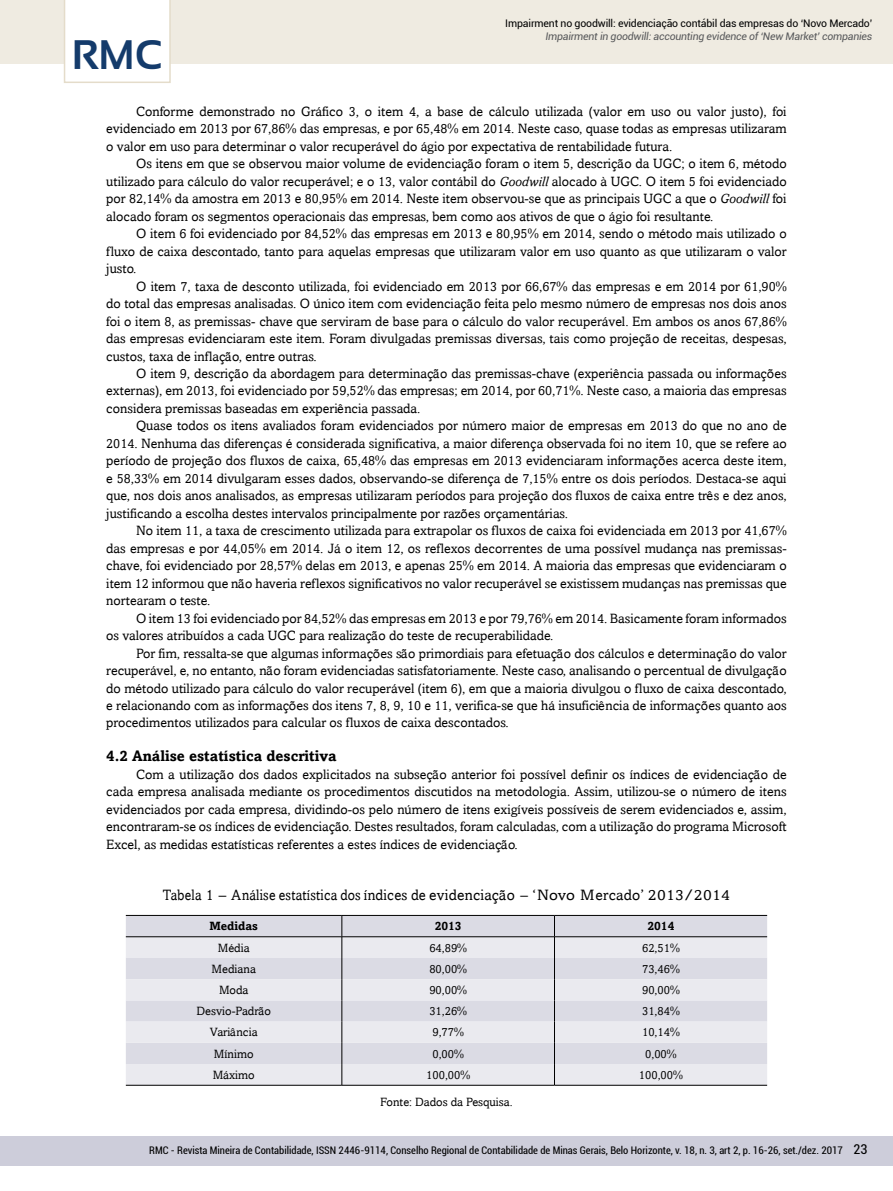
<style>
.page{position:relative;width:893px;height:1191px;background:#fff}
.page>*{position:absolute;margin:0;border:0;box-sizing:border-box;transform-origin:0 0}
.t1{font:700 41.25px "Sansation";color:#143b6b}
.t2{font:15px "Amasis";letter-spacing:.015em;color:#000;scale:.88 1}
.t3{font:700 15px "Amasis";color:#000}
.t4{font:13.5px/17.4px "Amasis";color:#000;text-align:justify}
.t5{font:condensed 13.5px "Roboto";color:#000}
.t6{font:12px "Amasis";color:#000}
.t7{font:700 12px "Amasis";color:#000}
.t8{font:condensed 10.5px "Roboto";color:#000}
.t9{font:10.5px "Roboto";letter-spacing:-.015em;color:#000}
.t10{font:italic 10.5px "Roboto";letter-spacing:-.02em;color:#58595b}
.s1{font-style:italic}
</style>
<div class="page">
<div style="left:126px;top:916px;width:641px;height:20px;background:#dbdbe4"></div>
<svg style="left:126px;top:937px;width:641px;height:148px;background:#e2e2e9"></svg>
<hr style="left:126px;top:915px;width:216px;height:1px;background:#000">
<hr style="left:342px;top:915px;width:212px;height:1px;background:#000">
<hr style="left:554px;top:915px;width:213px;height:1px;background:#000">
<svg style="left:342px;top:915px;width:1px;height:170px"></svg>
<svg style="left:554px;top:915px;width:1px;height:170px"></svg>
<hr style="left:126px;top:1085px;width:216px;height:1px;background:#000">
<hr style="left:342px;top:1085px;width:212px;height:1px;background:#000">
<hr style="left:554px;top:1085px;width:213px;height:1px;background:#000">
<hr style="left:126px;top:936px;width:216px;height:1px;background:#000">
<hr style="left:342px;top:936px;width:212px;height:1px;background:#000">
<hr style="left:554px;top:936px;width:213px;height:1px;background:#000">
<div style="left:0;top:1135px;width:893px;height:30px;background:#cdcdda"></div>
<div style="left:0;top:0;width:893px;height:64px;background:#efebe1"></div>
<div style="left:64px;top:0;width:107px;height:83px;background:#fff"></div>
<h1 class="t1" style="left:72px;top:32px;width:92px">RMC</h1>
<p class="t9" style="left:505px;top:16px;width:368px">Impairment no goodwill: evidenciação contábil das empresas do ‘Novo Mercado’</p>
<p class="t10" style="left:545px;top:29px;width:328px">Impairment in goodwill: accounting evidence of ‘New Market’ companies</p>
<p class="t4" style="left:106px;top:102px;width:682px;text-indent:30px">Conforme demonstrado no Gráfico 3, o item 4, a base de cálculo utilizada (valor em uso ou valor justo), foi evidenciado em 2013 por 67,86% das empresas, e por 65,48% em 2014. Neste caso, quase todas as empresas utilizaram o valor em uso para determinar o valor recuperável do ágio por expectativa de rentabilidade futura.</p>
<p class="t4" style="left:106px;top:155px;width:682px;text-indent:30px">Os itens em que se observou maior volume de evidenciação foram o item 5, descrição da UGC; o item 6, método utilizado para cálculo do valor recuperável; e o 13, valor contábil do <span class="s1">Goodwill</span> alocado à UGC. O item 5 foi evidenciado por 82,14% da amostra em 2013 e 80,95% em 2014. Neste item observou-se que as principais UGC a que o <span class="s1">Goodwill</span> foi alocado foram os segmentos operacionais das empresas, bem como aos ativos de que o ágio foi resultante.</p>
<p class="t4" style="left:106px;top:225px;width:682px;text-indent:30px">O item 6 foi evidenciado por 84,52% das empresas em 2013 e 80,95% em 2014, sendo o método mais utilizado o fluxo de caixa descontado, tanto para aquelas empresas que utilizaram valor em uso quanto as que utilizaram o valor justo.</p>
<p class="t4" style="left:106px;top:277px;width:682px;text-indent:30px">O item 7, taxa de desconto utilizada, foi evidenciado em 2013 por 66,67% das empresas e em 2014 por 61,90% do total das empresas analisadas. O único item com evidenciação feita pelo mesmo número de empresas nos dois anos foi o item 8, as premissas- chave que serviram de base para o cálculo do valor recuperável. Em ambos os anos 67,86% das empresas evidenciaram este item. Foram divulgadas premissas diversas, tais como projeção de receitas, despesas, custos, taxa de inflação, entre outras.</p>
<p class="t4" style="left:106px;top:364px;width:682px;text-indent:30px">O item 9, descrição da abordagem para determinação das premissas-chave (experiência passada ou informações externas), em 2013, foi evidenciado por 59,52% das empresas; em 2014, por 60,71%. Neste caso, a maioria das empresas considera premissas baseadas em experiência passada.</p>
<p class="t4" style="left:106px;top:417px;width:682px;text-indent:30px">Quase todos os itens avaliados foram evidenciados por número maior de empresas em 2013 do que no ano de 2014. Nenhuma das diferenças é considerada significativa, a maior diferença observada foi no item 10, que se refere ao período de projeção dos fluxos de caixa, 65,48% das empresas em 2013 evidenciaram informações acerca deste item, e 58,33% em 2014 divulgaram esses dados, observando-se diferença de 7,15% entre os dois períodos. Destaca-se aqui que, nos dois anos analisados, as empresas utilizaram períodos para projeção dos fluxos de caixa entre três e dez anos, justificando a escolha destes intervalos principalmente por razões orçamentárias.</p>
<p class="t4" style="left:106px;top:522px;width:682px;text-indent:30px">No item 11, a taxa de crescimento utilizada para extrapolar os fluxos de caixa foi evidenciada em 2013 por 41,67% das empresas e por 44,05% em 2014. Já o item 12, os reflexos decorrentes de uma possível mudança nas premissas&shy;chave, foi evidenciado por 28,57% delas em 2013, e apenas 25% em 2014. A maioria das empresas que evidenciaram o item 12 informou que não haveria reflexos significativos no valor recuperável se existissem mudanças nas premissas que nortearam o teste.</p>
<p class="t4" style="left:106px;top:609px;width:682px;text-indent:30px">O item 13 foi evidenciado por 84,52% das empresas em 2013 e por 79,76% em 2014. Basicamente foram informados os valores atribuídos a cada UGC para realização do teste de recuperabilidade.</p>
<p class="t4" style="left:106px;top:644px;width:682px;text-indent:30px">Por fim, ressalta-se que algumas informações são primordiais para efetuação dos cálculos e determinação do valor recuperável, e, no entanto, não foram evidenciadas satisfatoriamente. Neste caso, analisando o percentual de divulgação do método utilizado para cálculo do valor recuperável (item 6), em que a maioria divulgou o fluxo de caixa descontado, e relacionando com as informações dos itens 7, 8, 9, 10 e 11, verifica-se que há insuficiência de informações quanto aos procedimentos utilizados para calcular os fluxos de caixa descontados.</p>
<p class="t3" style="left:106px;top:747px;width:232px">4.2 Análise estatística descritiva</p>
<p class="t4" style="left:106px;top:765px;width:682px;text-indent:30px">Com a utilização dos dados explicitados na subseção anterior foi possível definir os índices de evidenciação de cada empresa analisada mediante os procedimentos discutidos na metodologia. Assim, utilizou-se o número de itens evidenciados por cada empresa, dividindo-os pelo número de itens exigíveis possíveis de serem evidenciados e, assim, encontraram-se os índices de evidenciação. Destes resultados, foram calculadas, com a utilização do programa Microsoft Excel, as medidas estatísticas referentes a estes índices de evidenciação.</p>
<p class="t2" style="left:163px;top:886px;width:646px">Tabela 1 – Análise estatística dos índices de evidenciação – ‘Novo Mercado’ 2013/2014</p>
<p class="t7" style="left:209px;top:919px;width:50px">Medidas</p>
<p class="t7" style="left:435px;top:919px;width:28px">2013</p>
<p class="t7" style="left:647px;top:919px;width:28px">2014</p>
<p class="t6" style="left:218px;top:940px;width:33px">Média</p>
<p class="t6" style="left:429px;top:940px;width:39px">64,89%</p>
<p class="t6" style="left:642px;top:940px;width:39px">62,51%</p>
<p class="t6" style="left:212px;top:961px;width:46px">Mediana</p>
<p class="t6" style="left:429px;top:961px;width:39px">80,00%</p>
<p class="t6" style="left:642px;top:961px;width:39px">73,46%</p>
<p class="t6" style="left:219px;top:983px;width:31px">Moda</p>
<p class="t6" style="left:429px;top:983px;width:39px">90,00%</p>
<p class="t6" style="left:642px;top:983px;width:39px">90,00%</p>
<p class="t6" style="left:196px;top:1004px;width:76px">Desvio-Padrão</p>
<p class="t6" style="left:429px;top:1004px;width:39px">31,26%</p>
<p class="t6" style="left:642px;top:1004px;width:39px">31,84%</p>
<p class="t6" style="left:210px;top:1025px;width:49px">Variância</p>
<p class="t6" style="left:432px;top:1025px;width:33px">9,77%</p>
<p class="t6" style="left:642px;top:1025px;width:39px">10,14%</p>
<p class="t6" style="left:214px;top:1046px;width:41px">Mínimo</p>
<p class="t6" style="left:432px;top:1046px;width:33px">0,00%</p>
<p class="t6" style="left:645px;top:1046px;width:33px">0,00%</p>
<p class="t6" style="left:213px;top:1067px;width:44px">Máximo</p>
<p class="t6" style="left:426px;top:1067px;width:45px">100,00%</p>
<p class="t6" style="left:639px;top:1067px;width:45px">100,00%</p>
<p class="t6" style="left:380px;top:1094px;width:134px">Fonte: Dados da Pesquisa.</p>
<p class="t8" style="left:149px;top:1143px;width:695px">RMC - Revista Mineira de Contabilidade, ISSN 2446-9114, Conselho Regional de Contabilidade de Minas Gerais, Belo Horizonte, v. 18, n. 3, art 2, p. 16-26, set./dez. 2017</p>
<p class="t5" style="left:853px;top:1140px;width:15px">23</p>
</div>
